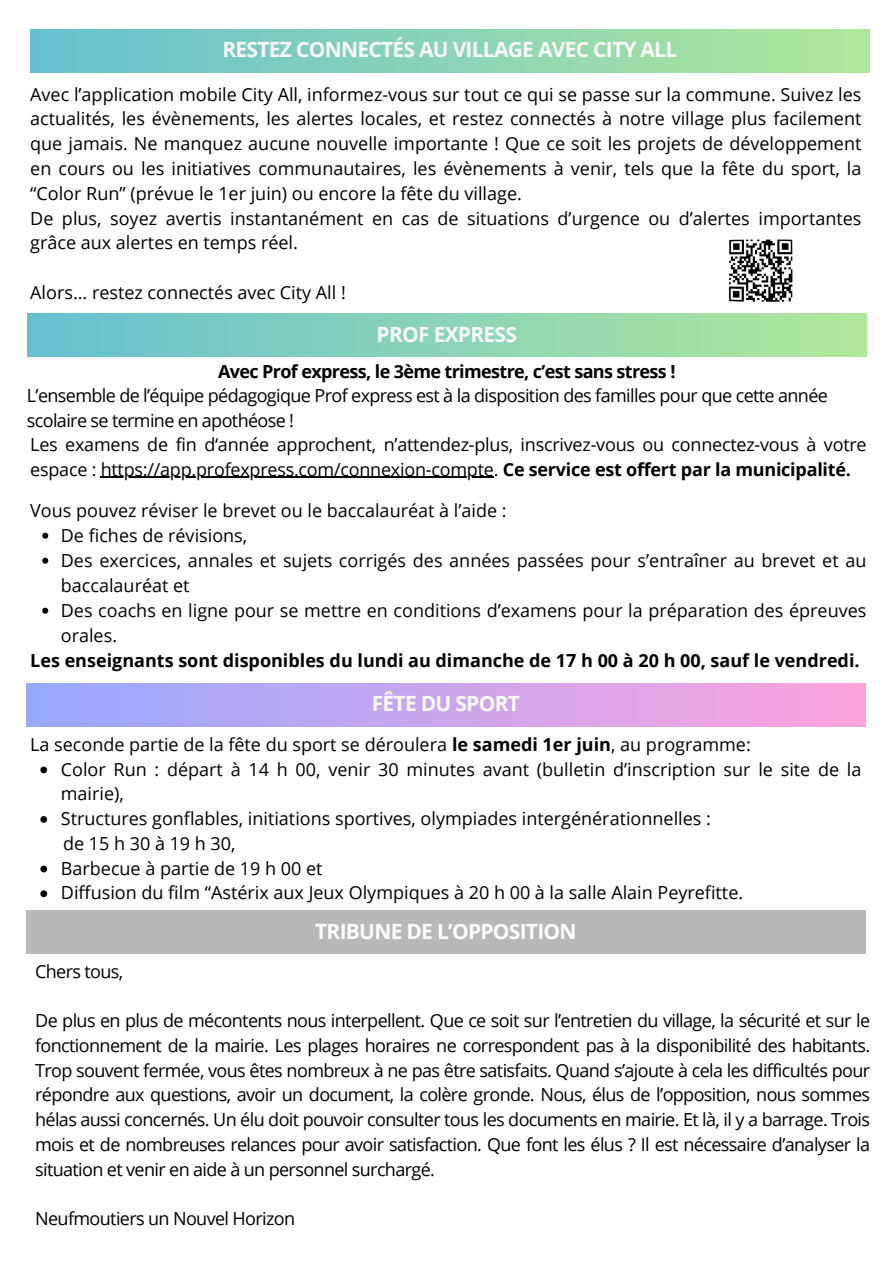
<style>
.page{position:relative;width:894px;height:1264px;background:#fff}
.page>*{position:absolute;margin:0;border:0;box-sizing:border-box;transform-origin:0 0}
.t1{font:700 21px "Open Sans";letter-spacing:-.035em;color:#f7f7f7}
.t2{font:18px/24.8px "Open Sans";color:#000}
.t3{font:18px/24.8px "Open Sans";letter-spacing:-.035em;color:#000}
.t4{font:700 18px "Open Sans";color:#000}
.t5{font:700 18px "Open Sans";letter-spacing:-.035em;color:#000}
.s1{font-weight:700}
</style>
<div class="page">
<div style="left:26px;top:910px;width:839px;height:43px;background:#b8b8b8"></div>
<div style="left:30px;top:29px;width:839px;height:43px;background:linear-gradient(to right,#65c0d1,#b1e89a)"></div>
<div style="left:27px;top:314px;width:839px;height:43px;background:linear-gradient(to right,#65c0d1,#b1e89a)"></div>
<hr style="left:101px;top:476px;width:392px;height:1px;background:#000">
<svg style="left:42px;top:532px;width:6px;height:6px"></svg>
<svg style="left:42px;top:557px;width:6px;height:6px"></svg>
<svg style="left:42px;top:607px;width:6px;height:6px"></svg>
<img style="left:728px;top:240px;width:65px;height:62px">
<div style="left:26px;top:683px;width:839px;height:43px;background:linear-gradient(to right,#96a9ff,#fea3dc)"></div>
<svg style="left:40px;top:766px;width:7px;height:7px"></svg>
<svg style="left:40px;top:816px;width:7px;height:6px"></svg>
<svg style="left:40px;top:865px;width:7px;height:7px"></svg>
<svg style="left:40px;top:890px;width:7px;height:7px"></svg>
<p class="t1" style="left:222px;top:35px;width:456px">RESTEZ CONNECTÉS AU VILLAGE AVEC CITY ALL</p>
<p class="t2" style="left:30px;top:81px;width:832px;text-align:justify">Avec l’application mobile City All, informez-vous sur tout ce qui se passe sur la commune. Suivez les actualités, les évènements, les alertes locales, et restez connectés à notre village plus facilement que jamais. Ne manquez aucune nouvelle importante ! Que ce soit les projets de développement en cours ou les initiatives communautaires, les évènements à venir, tels que la fête du sport, la “Color Run” (prévue le 1er juin) ou encore la fête du village.</p>
<p class="t2" style="left:30px;top:205px;width:832px">De plus, soyez avertis instantanément en cas de situations d’urgence ou d’alertes importantes grâce aux alertes en temps réel.</p>
<p class="t2" style="left:30px;top:279px;width:317px">Alors... restez connectés avec City All !</p>
<p class="t1" style="left:376px;top:319px;width:142px">PROF EXPRESS</p>
<p class="t5" style="left:218px;top:358px;width:458px">Avec Prof express, le 3ème trimestre, c’est sans stress !</p>
<p class="t3" style="left:27px;top:383px;width:802px">L’ensemble de l’équipe pédagogique Prof express est à la disposition des familles pour que cette année scolaire se termine en apothéose !</p>
<h1 class="t2" style="left:30px;top:431px;width:837px">Les examens de fin d‘année approchent, n’attendez-plus, inscrivez-vous ou connectez-vous à votre espace : https://app.profexpress.com/connexion-compte. <span class="s1">Ce service est offert par la municipalité.</span></h1>
<p class="t2" style="left:61px;top:497px;width:447px;text-indent:-31px">Vous pouvez réviser le brevet ou le baccalauréat à l’aide :<br>De fiches de révisions,</p>
<p class="t2" style="left:61px;top:547px;width:806px">Des exercices, annales et sujets corrigés des années passées pour s’entraîner au brevet et au baccalauréat et</p>
<p class="t2" style="left:61px;top:597px;width:806px">Des coachs en ligne pour se mettre en conditions d’examens pour la préparation des épreuves orales.</p>
<p class="t4" style="left:30px;top:647px;width:830px">Les enseignants sont disponibles du lundi au dimanche de 17 h 00 à 20 h 00, sauf le vendredi.</p>
<p class="t1" style="left:371px;top:689px;width:150px">FÊTE DU SPORT</p>
<h1 class="t2" style="left:30px;top:731px;width:722px">La seconde partie de la fête du sport se déroulera <span class="s1">le samedi 1er juin</span>, au programme:</h1>
<p class="t2" style="left:61px;top:756px;width:801px">Color Run : départ à 14 h 00, venir 30 minutes avant (bulletin d’inscription sur le site de la mairie),</p>
<p class="t2" style="left:61px;top:805px;width:651px">Structures gonflables, initiations sportives, olympiades intergénérationnelles :</p>
<p class="t2" style="left:63px;top:830px;width:174px">de 15 h 30 à 19 h 30,</p>
<p class="t2" style="left:61px;top:855px;width:263px">Barbecue à partie de 19 h 00 et</p>
<p class="t2" style="left:61px;top:880px;width:683px">Diffusion du film “Astérix aux Jeux Olympiques à 20 h 00 à la salle Alain Peyrefitte.</p>
<p class="t1" style="left:315px;top:916px;width:263px">TRIBUNE DE L’OPPOSITION</p>
<p class="t3" style="left:35px;top:958px;width:90px">Chers tous,</p>
<p class="t2" style="left:35px;top:1007px;width:836px;text-align:justify">De plus en plus de mécontents nous interpellent. Que ce soit sur l’entretien du village, la sécurité et sur le fonctionnement de la mairie. Les plages horaires ne correspondent pas à la disponibilité des habitants.<br>Trop souvent fermée, vous êtes nombreux à ne pas être satisfaits. Quand s’ajoute à cela les difficultés pour répondre aux questions, avoir un document, la colère gronde. Nous, élus de l’opposition, nous sommes hélas aussi concernés. Un élu doit pouvoir consulter tous les documents en mairie. Et là, il y a barrage. Trois mois et de nombreuses relances pour avoir satisfaction. Que font les élus ? Il est nécessaire d’analyser la situation et venir en aide à un personnel surchargé.</p>
<h2 class="t3" style="left:35px;top:1205px;width:261px">Neufmoutiers un Nouvel Horizon</h2>
</div>
